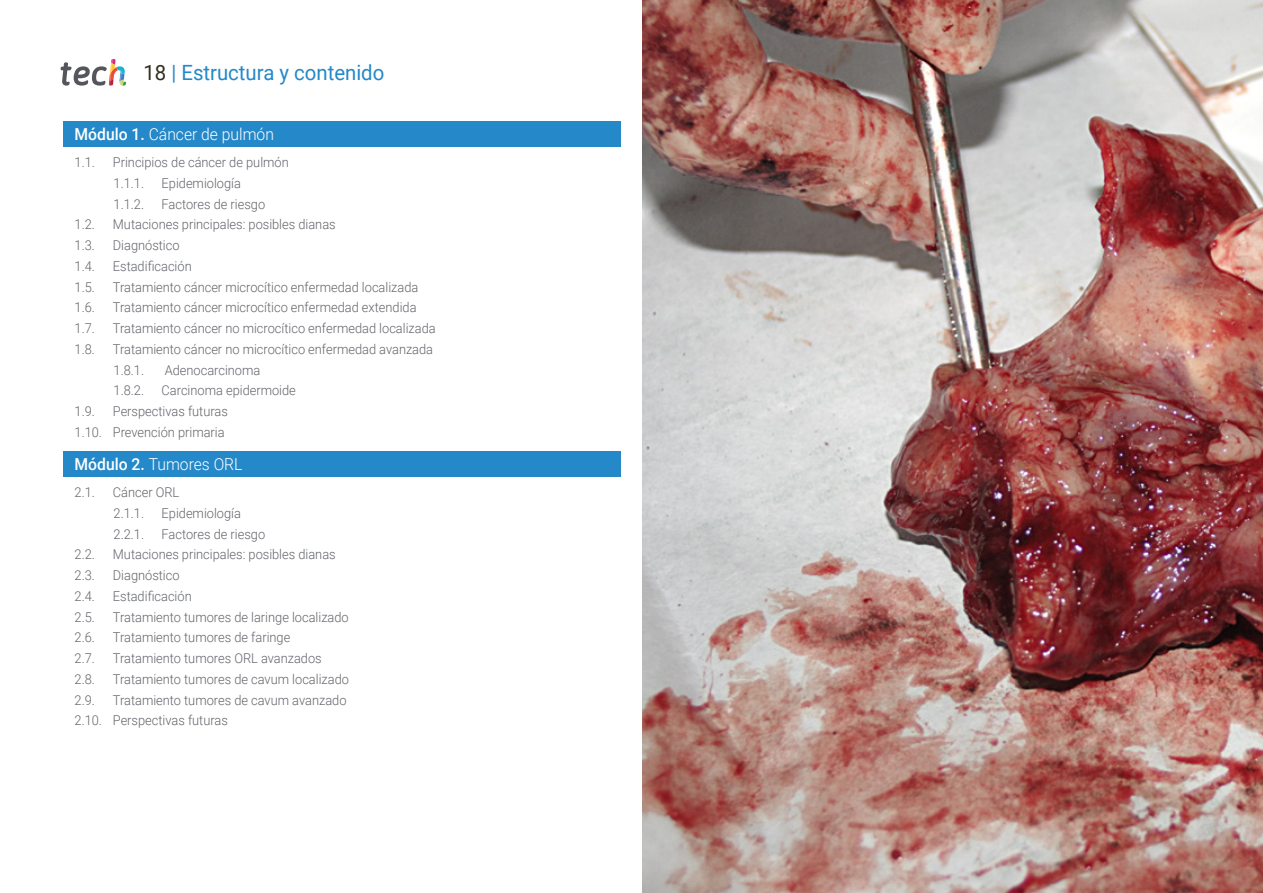
<style>
.page{position:relative;width:1263px;height:893px;background:#fff}
.page>*{position:absolute;margin:0;border:0;box-sizing:border-box;transform-origin:0 0}
.t1{font:21px "Roboto";color:#2488c9}
.t2{font:300 16.5px "Roboto";color:#fff;scale:.95 1}
.t3{font:300 13.5px/20.7px "Roboto";color:#61646a;scale:.95 1}
.s1{color:#312e20}
.s2{font-weight:500}
</style>
<div class="page">
<svg style="left:61px;top:59px;width:65px;height:27px"></svg>
<div style="left:64px;top:121px;width:557px;height:25px;background:#2488c9"></div>
<div style="left:64px;top:451px;width:557px;height:25px;background:#2488c9"></div>
<img style="left:642px;top:0;width:621px;height:893px">
<h1 class="t1" style="left:144px;top:57px;width:242px"><span class="s1">18</span> | Estructura y contenido</h1>
<p class="t2" style="left:75px;top:123px;width:211px"><span class="s2">Módulo 1.</span> Cáncer de pulmón</p>
<p class="t3" style="left:75px;top:151px;width:23px">1.1.</p>
<p class="t3" style="left:113px;top:151px;width:187px">Principios de cáncer de pulmón<br>1.1.1.</p>
<p class="t3" style="left:162px;top:172px;width:85px">Epidemiología</p>
<p class="t3" style="left:114px;top:193px;width:34px">1.1.2.</p>
<p class="t3" style="left:162px;top:193px;width:111px">Factores de riesgo</p>
<p class="t3" style="left:75px;top:214px;width:23px">1.2.</p>
<p class="t3" style="left:113px;top:214px;width:236px">Mutaciones principales: posibles dianas</p>
<p class="t3" style="left:75px;top:234px;width:23px">1.3.</p>
<p class="t3" style="left:113px;top:234px;width:72px">Diagnóstico</p>
<p class="t3" style="left:75px;top:255px;width:23px">1.4.</p>
<p class="t3" style="left:113px;top:255px;width:84px">Estadificación</p>
<p class="t3" style="left:75px;top:276px;width:23px">1.5.</p>
<p class="t3" style="left:113px;top:276px;width:323px">Tratamiento cáncer microcítico enfermedad localizada</p>
<p class="t3" style="left:75px;top:297px;width:23px">1.6.</p>
<p class="t3" style="left:113px;top:297px;width:321px">Tratamiento cáncer microcítico enfermedad extendida</p>
<p class="t3" style="left:75px;top:317px;width:23px">1.7.</p>
<p class="t3" style="left:113px;top:317px;width:341px">Tratamiento cáncer no microcítico enfermedad localizada</p>
<p class="t3" style="left:75px;top:338px;width:23px">1.8.</p>
<p class="t3" style="left:113px;top:338px;width:339px">Tratamiento cáncer no microcítico enfermedad avanzada<br>1.8.1.</p>
<p class="t3" style="left:165px;top:359px;width:102px">Adenocarcinoma</p>
<p class="t3" style="left:114px;top:380px;width:34px">1.8.2.</p>
<p class="t3" style="left:162px;top:380px;width:143px">Carcinoma epidermoide</p>
<p class="t3" style="left:75px;top:400px;width:163px;text-align:right">Perspectivas futuras<br>1.10. Prevención primaria</p>
<p class="t2" style="left:75px;top:453px;width:178px"><span class="s2">Módulo 2.</span> Tumores ORL</p>
<p class="t3" style="left:75px;top:481px;width:23px">2.1.</p>
<p class="t3" style="left:113px;top:481px;width:71px">Cáncer ORL<br>2.1.1.</p>
<p class="t3" style="left:75px;top:400px;width:23px">1.9.</p>
<p class="t3" style="left:162px;top:502px;width:85px">Epidemiología</p>
<p class="t3" style="left:114px;top:523px;width:34px">2.2.1.</p>
<p class="t3" style="left:162px;top:523px;width:111px">Factores de riesgo</p>
<p class="t3" style="left:75px;top:544px;width:23px">2.2.</p>
<p class="t3" style="left:113px;top:544px;width:236px">Mutaciones principales: posibles dianas</p>
<p class="t3" style="left:75px;top:564px;width:23px">2.3.</p>
<p class="t3" style="left:113px;top:564px;width:72px">Diagnóstico</p>
<p class="t3" style="left:75px;top:585px;width:23px">2.4.</p>
<p class="t3" style="left:113px;top:585px;width:84px">Estadificación</p>
<p class="t3" style="left:75px;top:606px;width:23px">2.5.</p>
<p class="t3" style="left:113px;top:606px;width:250px">Tratamiento tumores de laringe localizado</p>
<p class="t3" style="left:75px;top:627px;width:23px">2.6.</p>
<p class="t3" style="left:113px;top:627px;width:188px">Tratamiento tumores de faringe</p>
<p class="t3" style="left:75px;top:647px;width:23px">2.7.</p>
<p class="t3" style="left:113px;top:647px;width:221px">Tratamiento tumores ORL avanzados</p>
<p class="t3" style="left:75px;top:668px;width:23px">2.8.</p>
<p class="t3" style="left:113px;top:668px;width:250px">Tratamiento tumores de cavum localizado</p>
<p class="t3" style="left:75px;top:689px;width:23px">2.9.</p>
<p class="t3" style="left:75px;top:689px;width:288px;text-indent:38px">Tratamiento tumores de cavum avanzado<br>2.10. Perspectivas futuras</p>
</div>
